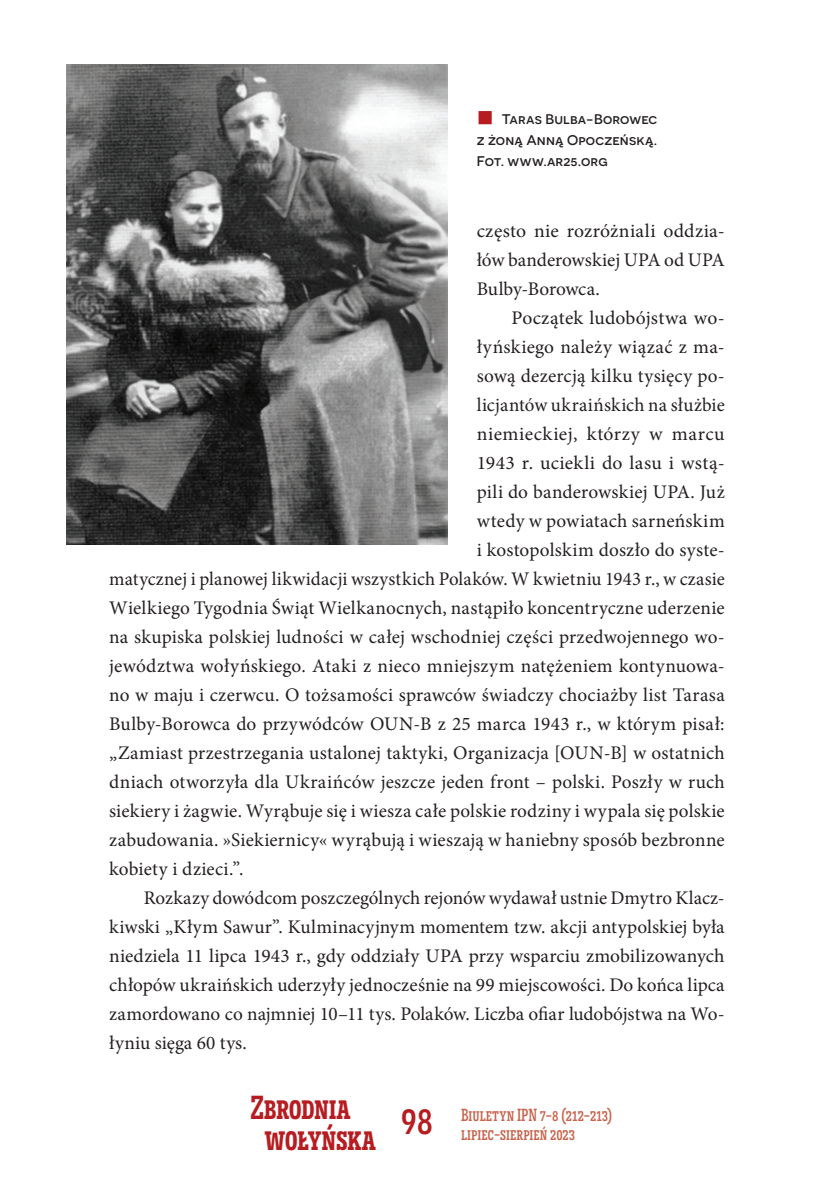
<style>
.page{position:relative;width:834px;height:1191px;background:#fff}
.page>*{position:absolute;margin:0;border:0;box-sizing:border-box;transform-origin:0 0}
.t1{font:500 43.75px "Novecentoslabcondensed";color:#b61c20}
.t2{font:600 33.25px/31.5px "Novecentoslabcondensed";letter-spacing:-.01em;color:#b61c20}
._1_Tekst{font:19.25px/29.1px "Minion Pro";letter-spacing:.01em;color:#231f20;text-align:justify}
.t3{font:500 17.5px/19.2px "Novecentoslabcondensed";color:#c7624b}
.PODPIS{font:500 14px/21px "Novecentosanswide";letter-spacing:.005em;color:#231f20;text-align:justify}
.s1{color:#b61c20}
</style>
<div class="page">
<img style="left:67px;top:65px;width:380px;height:479px">
<p class="PODPIS" style="left:476px;top:109px;width:182px"><span class="s1">■</span> Taras Bulba-Borowec z żoną Anną Opoczeńską.<br>Fot. www.ar25.org</p>
<p class="_1_Tekst" style="left:476px;top:216px;width:249px">często nie rozróżniali oddzia&shy;łów banderowskiej UPA od UPA Bulby-Borowca.</p>
<p class="_1_Tekst" style="left:511px;top:303px;width:215px">Początek ludobójstwa wo-</p>
<p class="_1_Tekst" style="left:476px;top:332px;width:249px">łyńskiego należy wiązać z ma-</p>
<p class="_1_Tekst" style="left:476px;top:361px;width:249px">sową dezercją kilku tysięcy po-</p>
<p class="_1_Tekst" style="left:476px;top:390px;width:249px">licjantów ukraińskich na służbie</p>
<p class="_1_Tekst" style="left:476px;top:419px;width:249px">niemieckiej, którzy w marcu</p>
<p class="_1_Tekst" style="left:476px;top:448px;width:249px">1943 r. uciekli do lasu i wstą-</p>
<p class="_1_Tekst" style="left:476px;top:477px;width:249px">pili do banderowskiej UPA. Już</p>
<p class="_1_Tekst" style="left:476px;top:506px;width:249px">wtedy w powiatach sarneńskim</p>
<p class="_1_Tekst" style="left:476px;top:535px;width:249px">i kostopolskim doszło do syste-</p>
<p class="_1_Tekst" style="left:109px;top:564px;width:617px">matycznej i planowej likwidacji wszystkich Polaków. W kwietniu 1943 r., w czasie</p>
<p class="_1_Tekst" style="left:109px;top:593px;width:617px">Wielkiego Tygodnia Świąt Wielkanocnych, nastąpiło koncentryczne uderzenie</p>
<p class="_1_Tekst" style="left:109px;top:622px;width:617px">na skupiska polskiej ludności w całej wschodniej części przedwojennego wo-</p>
<p class="_1_Tekst" style="left:109px;top:651px;width:617px">jewództwa wołyńskiego. Ataki z nieco mniejszym natężeniem kontynuowa-</p>
<p class="_1_Tekst" style="left:109px;top:680px;width:617px">no w maju i czerwcu. O tożsamości sprawców świadczy chociażby list Tarasa</p>
<p class="_1_Tekst" style="left:109px;top:709px;width:617px">Bulby-Borowca do przywódców OUN-B z 25 marca 1943 r., w którym pisał:</p>
<p class="_1_Tekst" style="left:109px;top:738px;width:617px">„Zamiast przestrzegania ustalonej taktyki, Organizacja [OUN-B] w ostatnich</p>
<p class="_1_Tekst" style="left:109px;top:767px;width:617px">dniach otworzyła dla Ukraińców jeszcze jeden front – polski. Poszły w ruch</p>
<p class="_1_Tekst" style="left:109px;top:796px;width:617px">siekiery i żagwie. Wyrąbuje się i wiesza całe polskie rodziny i wypala się polskie</p>
<p class="_1_Tekst" style="left:109px;top:825px;width:617px">zabudowania. »Siekiernicy« wyrąbują i wieszają w haniebny sposób bezbronne</p>
<p class="_1_Tekst" style="left:109px;top:854px;width:136px">kobiety i dzieci.”.</p>
<p class="_1_Tekst" style="left:109px;top:883px;width:617px;text-indent:35px">Rozkazy dowódcom poszczególnych rejonów wydawał ustnie Dmytro Klacz&shy;kiwski „Kłym Sawur”. Kulminacyjnym momentem tzw. akcji antypolskiej była niedziela 11 lipca 1943 r., gdy oddziały UPA przy wsparciu zmobilizowanych chłopów ukraińskich uderzyły jednocześnie na 99 miejscowości. Do końca lipca zamordowano co najmniej 10–11 tys. Polaków. Liczba ofiar ludobójstwa na Wo&shy;łyniu sięga 60 tys.</p>
<h2 class="t2" style="left:264px;top:1091px;width:113px;text-indent:-14px">Zbrodnia wołyńska</h2>
<p class="t3" style="left:461px;top:1104px;width:153px">Biuletyn IPN 7-8 (212-213) lipiec-sierpień 2023</p>
<h1 class="t1" style="left:401px;top:1093px;width:33px">98</h1>
</div>
